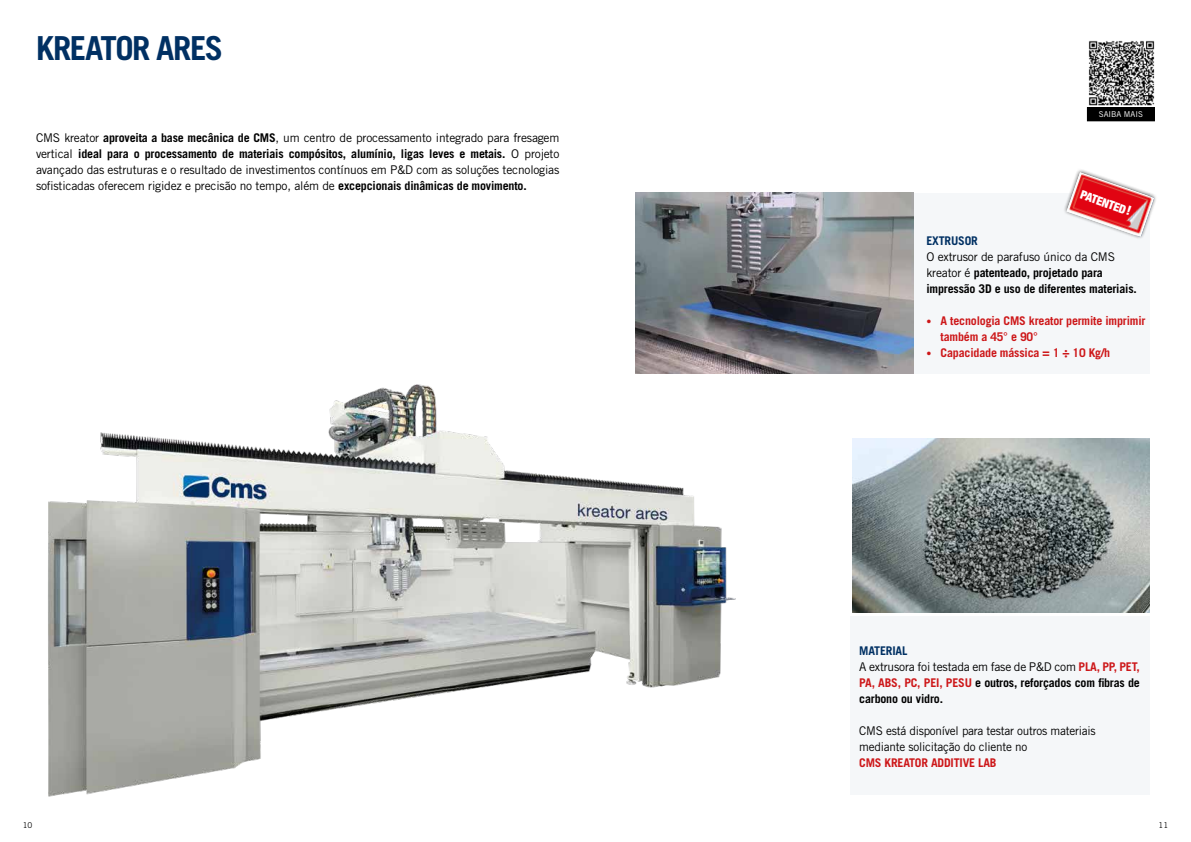
<style>
.page{position:relative;width:1191px;height:842px;background:#fff}
.page>*{position:absolute;margin:0;border:0;box-sizing:border-box;transform-origin:0 0}
.t1{font:700 33.1px "Trade Gothic LT Std";letter-spacing:-.045em;color:#003063}
.t2{font:12px/16px "Trade Gothic LT Std";letter-spacing:-.02em;color:#000;text-align:justify}
.t3{font:700 12px/16px "Trade Gothic LT Std";letter-spacing:-.015em;color:#000}
.t4{font:700 12px/16px "Trade Gothic LT Std";letter-spacing:-.015em;color:#cd1719}
.t5{font:900 condensed 12px "Helvetica Neue";color:#fff}
.t6{font:700 12px "Trade Gothic LT Std";letter-spacing:-.015em;color:#003063}
.t7{font:8px "Trade Gothic LT Std";color:#fff}
.t8{font:8px "Trade Gothic LT Std";color:#000}
.s1{font-weight:700}
.s2{font-size:13px}
.s3{font-weight:400}
.s4{font-weight:400;font-size:10px}
.s5{color:#003063}
.s6{color:#cd1719}
</style>
<div class="page">
<div style="left:644px;top:193px;width:506px;height:180px;background:#f5f7f9"></div>
<div style="left:850px;top:616px;width:299px;height:179px;background:#f5f7f9"></div>
<img style="left:48px;top:373px;width:706px;height:424px">
<img style="left:635px;top:193px;width:278px;height:180px">
<img style="left:852px;top:438px;width:297px;height:174px">
<svg style="left:1064px;top:170px;width:92px;height:68px"></svg>
<img style="left:1066px;top:172px;width:88px;height:65px">
<img style="left:1088px;top:40px;width:67px;height:66px">
<div style="left:1087px;top:108px;width:67px;height:13px;background:#000"></div>
<div style="left:1087px;top:107px;width:68px;height:14px;border:1px solid #000"></div>
<h1 class="t1" style="left:36px;top:28px;width:188px">KREATOR ARES</h1>
<p class="t2" style="left:36px;top:129px;width:525px">CMS kreator <span class="s1">aproveita a base mecânica de CMS</span>, um centro de processamento integrado para fresagem vertical <span class="s1">ideal para o processamento de materiais compósitos, alumínio, ligas leves e metais.</span> O projeto avançado das estruturas e o resultado de investimentos contínuos em P&amp;D com as soluções tecnologias sofisticadas oferecem rigidez e precisão no tempo, além de <span class="s1">excepcionais dinâmicas de movimento.</span></p>
<p class="t7" style="left:1098px;top:109px;width:46px">SAIBA MAIS</p>
<p class="t5" style="left:1084px;top:185px;width:54px;rotate:19deg">PATENTED <span class="s2">!</span></p>
<p class="t6" style="left:926px;top:234px;width:53px">EXTRUSOR</p>
<p class="t3" style="left:926px;top:249px;width:212px"><span class="s3">O extrusor de parafuso único da CMS kreator é</span> patenteado, projetado para impressão 3D e uso de diferentes materiais.</p>
<p class="t4" style="left:940px;top:313px;width:206px;text-indent:-14px"><span class="s4">•</span> A tecnologia CMS kreator permite imprimir também a 45° e 90°</p>
<p class="t4" style="left:926px;top:345px;width:185px"><span class="s4">•</span> Capacidade mássica = 1 ÷ 10 Kg/h</p>
<p class="t3" style="left:859px;top:642px;width:282px"><span class="s5">MATERIAL<br></span><span class="s3">A extrusora foi testada em fase de P&amp;D com</span> <span class="s6">PLA, PP, PET, PA, ABS, PC, PEI, PESU</span> e outros, reforçados com fibras de carbono ou vidro.</p>
<p class="t2" style="left:859px;top:722px;width:238px">CMS está disponível para testar outros materiais mediante solicitação do cliente no</p>
<p class="t4" style="left:859px;top:754px;width:139px">CMS KREATOR ADDITIVE LAB</p>
<p class="t8" style="left:23px;top:820px;width:11px">10</p>
<p class="t8" style="left:1158px;top:820px;width:11px">11</p>
</div>
